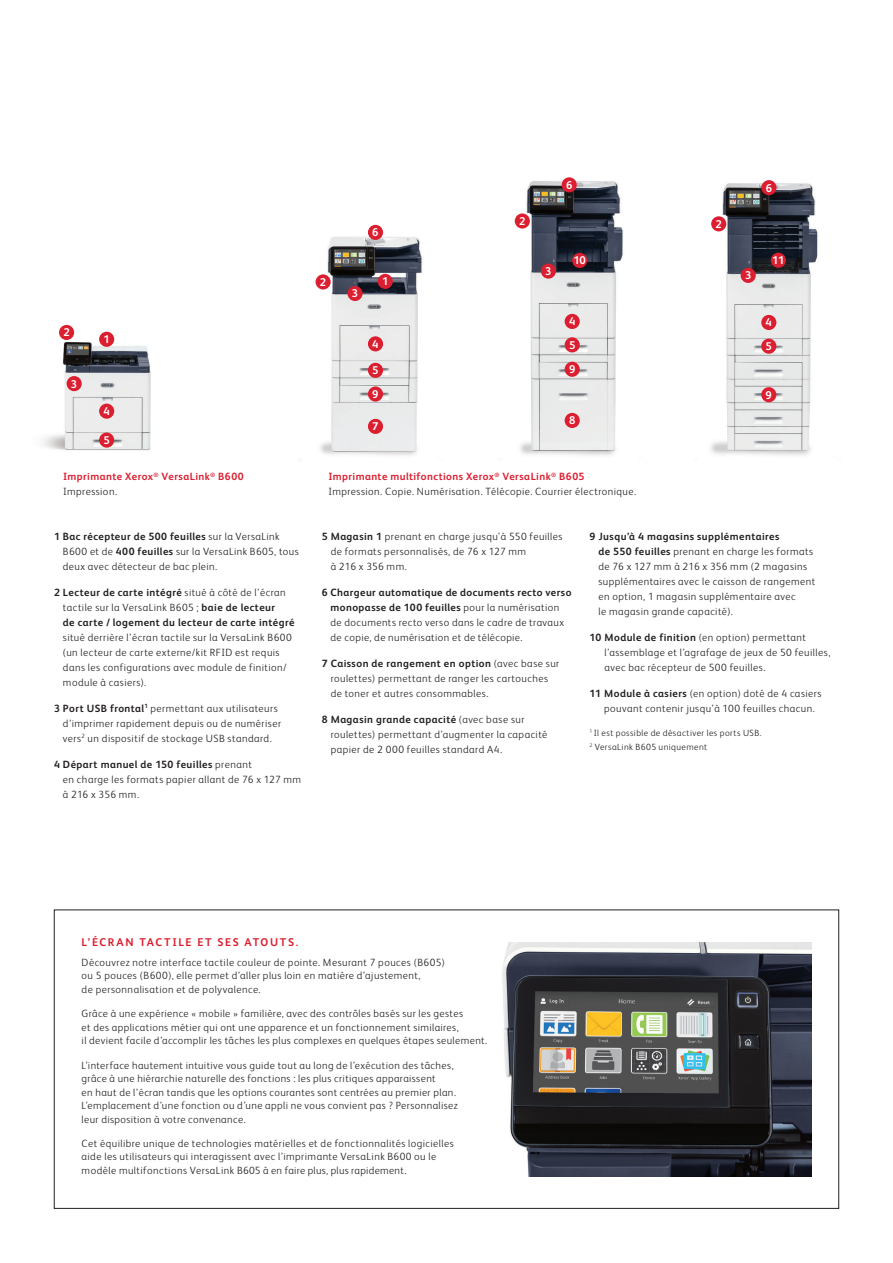
<style>
.page{position:relative;width:893px;height:1263px;background:#fff}
.page>*{position:absolute;margin:0;border:0;box-sizing:border-box;transform-origin:0 0}
.t1{font:700 11.25px "Xerox Sans";color:#fff}
.Body_Subhead_8_5_12{font:700 11.25px "Xerox Sans";letter-spacing:.145em;color:#db1e30}
.Body_Text_7_10{font:300 10.5px/15px "Xerox Sans";letter-spacing:.04em;color:#231f20}
.Body_Text_7_10-2{font:700 10.5px "Xerox Sans";letter-spacing:.04em;color:#db1e30}
.Body_Text_7_10-3{font:300 9px "Xerox Sans";letter-spacing:.05em;color:#231f20}
.s1{font-weight:700}
</style>
<div class="page">
<img style="left:502px;top:942px;width:309px;height:234px">
<img style="left:43px;top:324px;width:108px;height:127px">
<div style="left:99px;top:332px;width:15px;height:15px;background:#db1e30;border-radius:50%"></div>
<div style="left:99px;top:404px;width:15px;height:15px;background:#db1e30;border-radius:50%"></div>
<div style="left:99px;top:432px;width:15px;height:16px;background:#db1e30;border-radius:50%"></div>
<div style="left:67px;top:376px;width:15px;height:15px;background:#db1e30;border-radius:50%"></div>
<div style="left:59px;top:325px;width:15px;height:15px;background:#db1e30;border-radius:50%"></div>
<img style="left:299px;top:224px;width:124px;height:237px">
<div style="left:368px;top:386px;width:15px;height:16px;background:#db1e30;border-radius:50%"></div>
<div style="left:368px;top:363px;width:15px;height:15px;background:#db1e30;border-radius:50%"></div>
<div style="left:368px;top:336px;width:15px;height:15px;background:#db1e30;border-radius:50%"></div>
<div style="left:368px;top:225px;width:15px;height:15px;background:#db1e30;border-radius:50%"></div>
<div style="left:378px;top:274px;width:15px;height:15px;background:#db1e30;border-radius:50%"></div>
<div style="left:347px;top:286px;width:16px;height:15px;background:#db1e30;border-radius:50%"></div>
<div style="left:368px;top:419px;width:15px;height:15px;background:#db1e30;border-radius:50%"></div>
<div style="left:316px;top:274px;width:15px;height:15px;background:#db1e30;border-radius:50%"></div>
<img style="left:499px;top:177px;width:124px;height:283px">
<div style="left:565px;top:362px;width:15px;height:15px;background:#db1e30;border-radius:50%"></div>
<div style="left:565px;top:337px;width:15px;height:15px;background:#db1e30;border-radius:50%"></div>
<div style="left:565px;top:314px;width:15px;height:15px;background:#db1e30;border-radius:50%"></div>
<div style="left:562px;top:177px;width:15px;height:15px;background:#db1e30;border-radius:50%"></div>
<div style="left:572px;top:253px;width:15px;height:15px;background:#db1e30;border-radius:50%"></div>
<div style="left:541px;top:263px;width:15px;height:16px;background:#db1e30;border-radius:50%"></div>
<div style="left:565px;top:413px;width:15px;height:15px;background:#db1e30;border-radius:50%"></div>
<div style="left:515px;top:213px;width:15px;height:16px;background:#db1e30;border-radius:50%"></div>
<img style="left:696px;top:180px;width:122px;height:279px">
<div style="left:761px;top:339px;width:15px;height:15px;background:#db1e30;border-radius:50%"></div>
<div style="left:761px;top:315px;width:15px;height:15px;background:#db1e30;border-radius:50%"></div>
<div style="left:761px;top:180px;width:15px;height:15px;background:#db1e30;border-radius:50%"></div>
<div style="left:771px;top:253px;width:15px;height:15px;background:#db1e30;border-radius:50%"></div>
<div style="left:741px;top:268px;width:15px;height:15px;background:#db1e30;border-radius:50%"></div>
<div style="left:761px;top:387px;width:15px;height:15px;background:#db1e30;border-radius:50%"></div>
<div style="left:711px;top:216px;width:15px;height:15px;background:#db1e30;border-radius:50%"></div>
<p class="t1" style="left:63px;top:325px;width:8px">2</p>
<p class="t1" style="left:71px;top:376px;width:8px">3</p>
<p class="t1" style="left:103px;top:332px;width:8px">1</p>
<p class="t1" style="left:103px;top:403px;width:8px">4</p>
<p class="t1" style="left:103px;top:432px;width:8px">5</p>
<p class="Body_Text_7_10-2" style="left:63px;top:469px;width:182px">Imprimante Xerox<sup>®</sup> VersaLink<sup>®</sup> B600</p>
<p class="Body_Text_7_10" style="left:63px;top:484px;width:56px">Impression.</p>
<p class="Body_Text_7_10" style="left:63px;top:529px;width:237px;text-indent:-9px"><span class="s1">1 Bac récepteur de 500 feuilles</span> sur la VersaLink<br>B600 et de <span class="s1">400 feuilles</span> sur la VersaLink B605, tous deux avec détecteur de bac plein.</p>
<p class="Body_Text_7_10" style="left:63px;top:584px;width:233px;text-indent:-9px"><span class="s1">2 Lecteur de carte intégré</span> situé à côté de l’écran tactile sur la VersaLink B605 ; <span class="s1">baie de lecteur<br>de carte / logement du lecteur de carte intégré </span>situé derrière l’écran tactile sur la VersaLink B600 (un lecteur de carte externe/kit RFID est requis dans les configurations avec module de finition/ module à casiers).</p>
<p class="Body_Text_7_10" style="left:63px;top:700px;width:220px;text-indent:-9px"><span class="s1">3 Port USB frontal</span><sup>1</sup> permettant aux utilisateurs d’imprimer rapidement depuis ou de numériser vers<sup>2</sup> un dispositif de stockage USB standard.</p>
<p class="Body_Text_7_10" style="left:63px;top:756px;width:240px;text-indent:-9px"><span class="s1">4 Départ manuel de 150 feuilles</span> prenant<br>en charge les formats papier allant de 76 x 127 mm à 216 x 356 mm.</p>
<p class="t1" style="left:320px;top:274px;width:8px">2</p>
<p class="t1" style="left:372px;top:225px;width:8px">6</p>
<p class="t1" style="left:352px;top:286px;width:8px">3</p>
<p class="t1" style="left:382px;top:274px;width:8px">1</p>
<p class="t1" style="left:372px;top:336px;width:8px">4</p>
<p class="t1" style="left:372px;top:363px;width:8px">5</p>
<p class="t1" style="left:372px;top:386px;width:8px">9</p>
<p class="t1" style="left:372px;top:419px;width:8px">7</p>
<p class="t1" style="left:519px;top:213px;width:8px">2</p>
<p class="t1" style="left:566px;top:177px;width:8px">6</p>
<p class="t1" style="left:545px;top:263px;width:8px">3</p>
<p class="t1" style="left:573px;top:253px;width:14px">10</p>
<p class="t1" style="left:569px;top:314px;width:8px">4</p>
<p class="t1" style="left:569px;top:337px;width:8px">5</p>
<p class="t1" style="left:569px;top:362px;width:8px">9</p>
<p class="t1" style="left:569px;top:413px;width:8px">8</p>
<p class="Body_Text_7_10-2" style="left:328px;top:469px;width:258px">Imprimante multifonctions Xerox<sup>®</sup> VersaLink<sup>®</sup> B605</p>
<p class="Body_Text_7_10" style="left:328px;top:484px;width:309px">Impression. Copie. Numérisation. Télécopie. Courrier électronique.</p>
<p class="t1" style="left:715px;top:216px;width:8px">2</p>
<p class="t1" style="left:766px;top:180px;width:8px">6</p>
<p class="t1" style="left:745px;top:268px;width:8px">3</p>
<p class="t1" style="left:772px;top:253px;width:14px">11</p>
<p class="t1" style="left:766px;top:315px;width:8px">4</p>
<p class="t1" style="left:766px;top:338px;width:8px">5</p>
<p class="t1" style="left:766px;top:387px;width:8px">9</p>
<p class="Body_Text_7_10" style="left:331px;top:529px;width:233px;text-indent:-9px"><span class="s1">5 Magasin 1</span> prenant en charge jusqu’à 550 feuilles de formats personnalisés, de 76 x 127 mm<br>à 216 x 356 mm.</p>
<p class="Body_Text_7_10" style="left:331px;top:584px;width:242px;text-indent:-9px"><span class="s1">6 Chargeur automatique de documents recto verso monopasse de 100 feuilles</span> pour la numérisation de documents recto verso dans le cadre de travaux de copie, de numérisation et de télécopie.</p>
<p class="Body_Text_7_10" style="left:331px;top:655px;width:230px;text-indent:-9px"><span class="s1">7 Caisson de rangement en option</span> (avec base sur roulettes) permettant de ranger les cartouches de toner et autres consommables.</p>
<p class="Body_Text_7_10" style="left:331px;top:711px;width:218px;text-indent:-9px"><span class="s1">8 Magasin grande capacité</span> (avec base sur roulettes) permettant d’augmenter la capacité papier de 2 000 feuilles standard A4.</p>
<p class="Body_Text_7_10" style="left:598px;top:529px;width:218px;text-indent:-9px"><span class="s1">9 Jusqu’à 4 magasins supplémentaires<br>de 550 feuilles</span> prenant en charge les formats de 76 x 127 mm à 216 x 356 mm (2 magasins supplémentaires avec le caisson de rangement en option, 1 magasin supplémentaire avec<br>le magasin grande capacité).</p>
<p class="Body_Text_7_10" style="left:604px;top:629px;width:227px;text-indent:-15px"><span class="s1">10 Module de finition</span> (en option) permettant l’assemblage et l’agrafage de jeux de 50 feuilles, avec bac récepteur de 500 feuilles.</p>
<p class="Body_Text_7_10" style="left:604px;top:685px;width:219px;text-indent:-15px"><span class="s1">11 Module à casiers</span> (en option) doté de 4 casiers pouvant contenir jusqu’à 100 feuilles chacun.</p>
<p class="Body_Text_7_10-3" style="left:589px;top:727px;width:174px"><sup>1</sup> Il est possible de désactiver les ports USB.</p>
<p class="Body_Text_7_10-3" style="left:589px;top:741px;width:119px"><sup>2</sup> VersaLink B605 uniquement</p>
<p class="Body_Subhead_8_5_12" style="left:82px;top:934px;width:218px">L’ÉCRAN TACTILE ET SES ATOUTS.</p>
<p class="Body_Text_7_10" style="left:82px;top:955px;width:365px;line-height:13.5px">Découvrez notre interface tactile couleur de pointe. Mesurant 7 pouces (B605) ou 5 pouces (B600), elle permet d’aller plus loin en matière d’ajustement,<br>de personnalisation et de polyvalence.</p>
<p class="Body_Text_7_10" style="left:82px;top:1006px;width:407px;line-height:13.5px">Grâce à une expérience « mobile » familière, avec des contrôles basés sur les gestes<br>et des applications métier qui ont une apparence et un fonctionnement similaires,<br>il devient facile d’accomplir les tâches les plus complexes en quelques étapes seulement.</p>
<p class="Body_Text_7_10" style="left:82px;top:1058px;width:378px;line-height:13.5px">L’interface hautement intuitive vous guide tout au long de l’exécution des tâches, grâce à une hiérarchie naturelle des fonctions : les plus critiques apparaissent<br>en haut de l’écran tandis que les options courantes sont centrées au premier plan.<br>L’emplacement d’une fonction ou d’une appli ne vous convient pas ? Personnalisez leur disposition à votre convenance.</p>
<p class="Body_Text_7_10" style="left:82px;top:1136px;width:374px;line-height:13.5px">Cet équilibre unique de technologies matérielles et de fonctionnalités logicielles aide les utilisateurs qui interagissent avec l’imprimante VersaLink B600 ou le modèle multifonctions VersaLink B605 à en faire plus, plus rapidement.</p>
</div>
